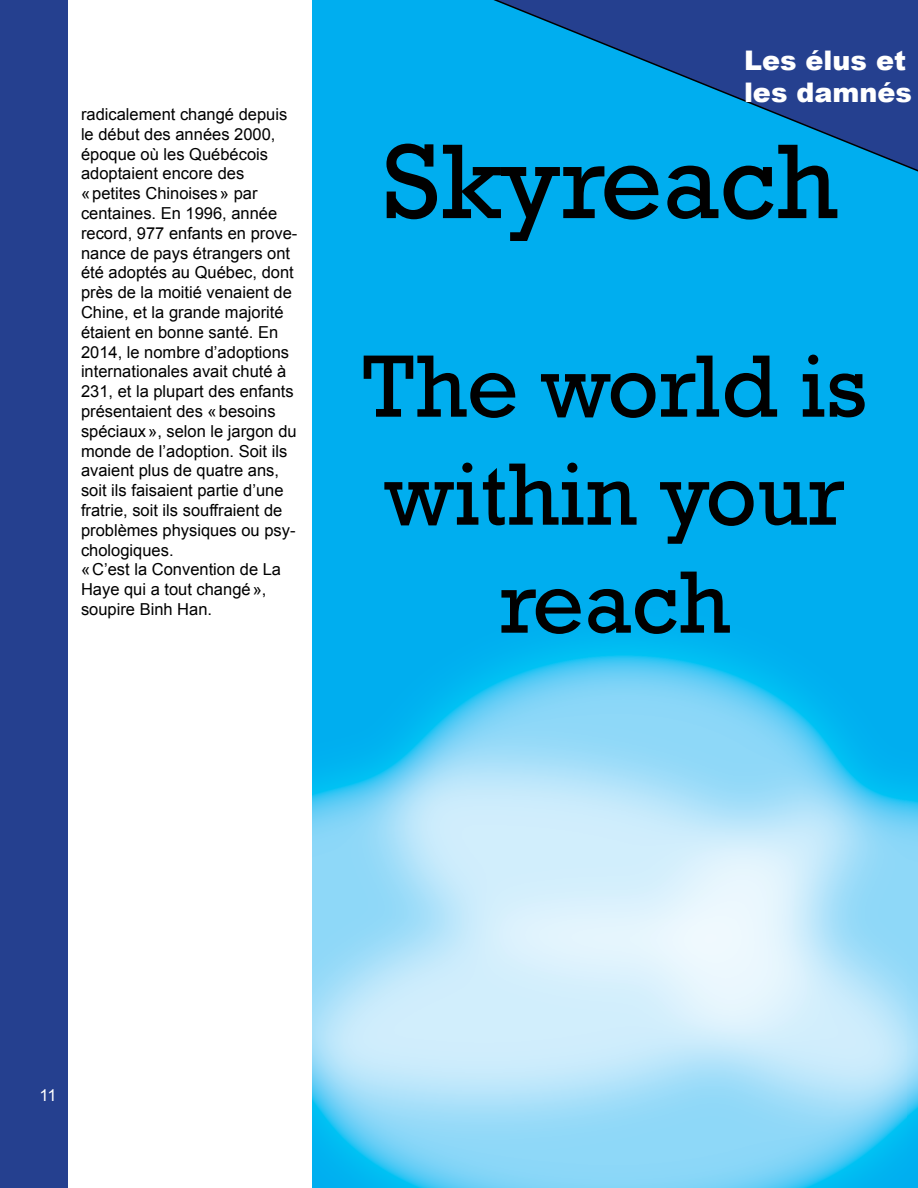
<style>
.page{position:relative;width:918px;height:1188px;background:#fff}
.page>*{position:absolute;margin:0;border:0;box-sizing:border-box;transform-origin:0 0}
.t1{font:108px "Rockwell";color:#000}
.t2{font:90px/108px "Rockwell";color:#000;text-align:center}
.t3{font:900 27px/32.4px "Arial";color:#fff}
.t4{font:16.5px/19.8px "Arial";color:#000}
.t5{font:16.5px "Arial";color:#fff}
</style>
<div class="page">
<div style="left:312px;top:0;width:606px;height:1188px;background:#00aeef"></div>
<img style="left:312px;top:640px;width:606px;height:548px">
<div style="left:0;top:0;width:68px;height:1188px;background:#25408f"></div>
<svg style="left:493px;top:0;width:425px;height:172px"></svg>
<p class="t4" style="left:81px;top:104px;width:218px">radicalement changé depuis le début des années 2000, époque où les Québécois adoptaient encore des «petites Chinoises» par centaines. En 1996, année record, 977 enfants en prove&shy;nance de pays étrangers ont été adoptés au Québec, dont près de la moitié venaient de<br>Chine, et la grande majorité étaient en bonne santé. En<br>2014, le nombre d’adoptions internationales avait chuté à<br>231, et la plupart des enfants présentaient des «besoins spéciaux», selon le jargon du monde de l’adoption. Soit ils avaient plus de quatre ans, soit ils faisaient partie d’une fratrie, soit ils souffraient de problèmes physiques ou psy&shy;chologiques.<br>«C’est la Convention de La<br>Haye qui a tout changé», soupire Binh Han.</p>
<h3 class="t3" style="left:744px;top:43px;width:170px">Les élus et les damnés</h3>
<h1 class="t1" style="left:383px;top:120px;width:456px">Skyreach</h1>
<h2 class="t2" style="left:363px;top:334px;width:506px">The world is within your reach</h2>
<p class="t5" style="left:40px;top:1084px;width:19px">11</p>
</div>
